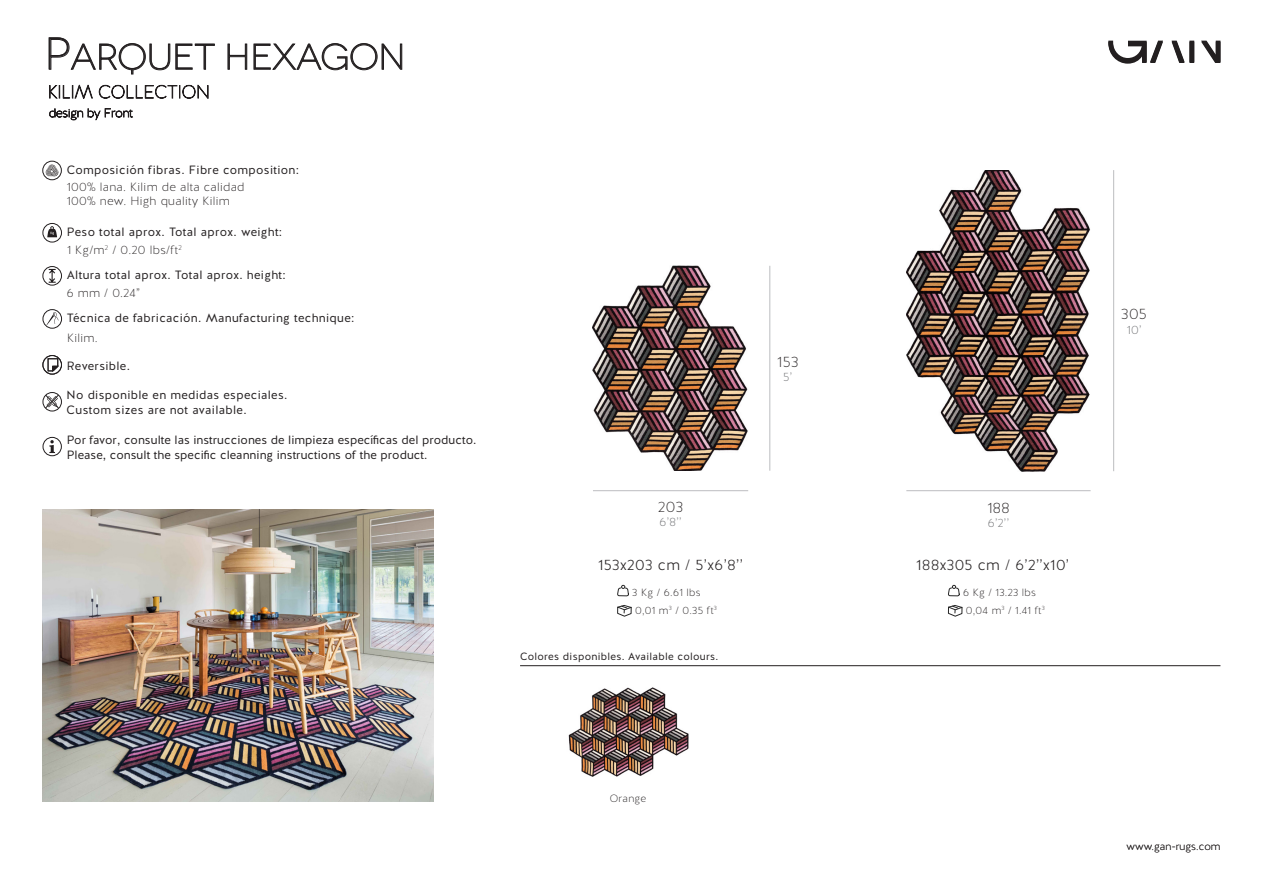
<style>
.page{position:relative;width:1263px;height:893px;background:#fff}
.page>*{position:absolute;margin:0;border:0;box-sizing:border-box;transform-origin:0 0}
.t1{font:300 36px "Novecentowide";color:#231f20}
.t2{font:300 15px "Halis GR";letter-spacing:.025em;color:#231f20}
.t3{font:200 15px "Halis GR";letter-spacing:.025em;color:#231f20}
.t4{font:12px/14.4px "Halis GR";letter-spacing:.025em;color:#231f20}
.t5{font:12px/14.4px "Halis GR";color:#231f20}
.t6{font:200 12px/14.4px "Halis GR";letter-spacing:.025em;color:#231f20}
.t7{font:200 12px "Halis GR";color:#6c6d70}
.t8{font:200 10.5px/18px "Halis GR";letter-spacing:.025em;color:#231f20}
.t9{font:10.5px "Halis GR";letter-spacing:.025em;color:#231f20}
.t10{font:200 10.5px "Halis GR";color:#231f20}
.s1{font-size:45px}
</style>
<div class="page">
<div style="left:43px;top:392px;width:19px;height:19px;border:1px solid #231f20;border-radius:50%"></div>
<svg style="left:44px;top:394px;width:16px;height:15px"></svg>
<svg style="left:47px;top:226px;width:10px;height:11px"></svg>
<div style="left:43px;top:223px;width:19px;height:19px;border:1px solid #231f20;border-radius:50%"></div>
<svg style="left:48px;top:268px;width:9px;height:15px"></svg>
<div style="left:43px;top:266px;width:19px;height:19px;border:1px solid #231f20;border-radius:50%"></div>
<svg style="left:47px;top:312px;width:12px;height:13px"></svg>
<div style="left:43px;top:309px;width:19px;height:19px;border:1px solid #231f20;border-radius:50%"></div>
<hr style="left:520px;top:665px;width:700px;height:1px;background:#231f20">
<svg style="left:1108px;top:41px;width:112px;height:23px"></svg>
<svg style="left:49px;top:108px;width:84px;height:12px"></svg>
<svg style="left:48px;top:37px;width:167px;height:38px"></svg>
<svg style="left:227px;top:43px;width:20px;height:27px"></svg>
<svg style="left:253px;top:43px;width:149px;height:28px"></svg>
<svg style="left:49px;top:85px;width:44px;height:14px"></svg>
<svg style="left:99px;top:85px;width:109px;height:14px"></svg>
<svg style="left:49px;top:440px;width:6px;height:13px"></svg>
<div style="left:43px;top:437px;width:19px;height:19px;border:1px solid #231f20;border-radius:50%"></div>
<svg style="left:48px;top:358px;width:10px;height:13px"></svg>
<div style="left:43px;top:355px;width:19px;height:19px;border:1px solid #231f20;border-radius:50%"></div>
<svg style="left:948px;top:585px;width:11px;height:11px"></svg>
<svg style="left:948px;top:605px;width:14px;height:11px"></svg>
<svg style="left:617px;top:585px;width:12px;height:11px"></svg>
<svg style="left:617px;top:605px;width:14px;height:11px"></svg>
<img style="left:568px;top:687px;width:121px;height:90px">
<hr style="left:593px;top:490px;width:155px;height:1px;background:#bcbdc0">
<hr style="left:906px;top:490px;width:184px;height:1px;background:#bcbdc0">
<hr style="left:1113px;top:170px;width:1px;height:301px;background:#bcbdc0">
<hr style="left:769px;top:266px;width:1px;height:205px;background:#bcbdc0">
<img style="left:43px;top:510px;width:390px;height:291px">
<svg style="left:46px;top:165px;width:12px;height:11px"></svg>
<div style="left:43px;top:161px;width:19px;height:19px;border:1px solid #231f20;border-radius:50%"></div>
<img style="left:593px;top:266px;width:155px;height:205px">
<img style="left:906px;top:170px;width:184px;height:301px">
<h1 class="t1" style="left:45px;top:36px;width:362px"><span class="s1">P</span>ARQUET HEXAGON</h1>
<p class="t4" style="left:67px;top:163px;width:234px">Composición fibras. Fibre composition:</p>
<p class="t6" style="left:67px;top:180px;width:179px">100% lana. Kilim de alta calidad<br>100% new. High quality Kilim</p>
<p class="t4" style="left:67px;top:225px;width:217px">Peso total aprox. Total aprox. weight:</p>
<p class="t4" style="left:67px;top:268px;width:221px">Altura total aprox. Total aprox. height:</p>
<p class="t4" style="left:67px;top:311px;width:289px">Técnica de fabricación. Manufacturing technique:</p>
<p class="t6" style="left:67px;top:243px;width:116px">1 Kg/m<sup>2</sup> / 0.20 lbs/ft<sup>2</sup></p>
<p class="t6" style="left:67px;top:286px;width:75px">6 mm / 0.24”</p>
<p class="t6" style="left:67px;top:331px;width:32px">Kilim.</p>
<p class="t4" style="left:67px;top:359px;width:65px">Reversible.</p>
<p class="t4" style="left:67px;top:388px;width:222px">No disponible en medidas especiales.<br>Custom sizes are not available.</p>
<p class="t5" style="left:67px;top:433px;width:411px">Por favor, consulte las instrucciones de limpieza específicas del producto.<br>Please, consult the specific cleanning instructions of the product.</p>
<p class="t3" style="left:658px;top:497px;width:27px">203</p>
<p class="t7" style="left:660px;top:514px;width:23px">6’8’’</p>
<p class="t3" style="left:777px;top:352px;width:23px">153</p>
<p class="t7" style="left:783px;top:370px;width:11px">5’</p>
<p class="t3" style="left:987px;top:498px;width:24px">188</p>
<p class="t7" style="left:988px;top:516px;width:23px">6’2’’</p>
<p class="t2" style="left:598px;top:555px;width:146px">153x203 cm / 5’x6’8’’</p>
<p class="t2" style="left:916px;top:555px;width:154px">188x305 cm / 6’2’’x10’</p>
<p class="t8" style="left:632px;top:583px;width:86px">3 Kg / 6.61 lbs<br>0,01 m<sup>3</sup> / 0.35 ft<sup>3</sup></p>
<p class="t9" style="left:520px;top:650px;width:200px">Colores disponibles. Available colours.</p>
<p class="t8" style="left:963px;top:583px;width:83px">6 Kg / 13.23 lbs<br>0,04 m<sup>3</sup> / 1.41 ft<sup>3</sup></p>
<p class="t8" style="left:610px;top:789px;width:38px">Orange</p>
<p class="t3" style="left:1121px;top:305px;width:27px">305</p>
<p class="t7" style="left:1127px;top:322px;width:16px">10’</p>
<p class="t10" style="left:1126px;top:840px;width:95px">www.gan-rugs.com</p>
</div>
